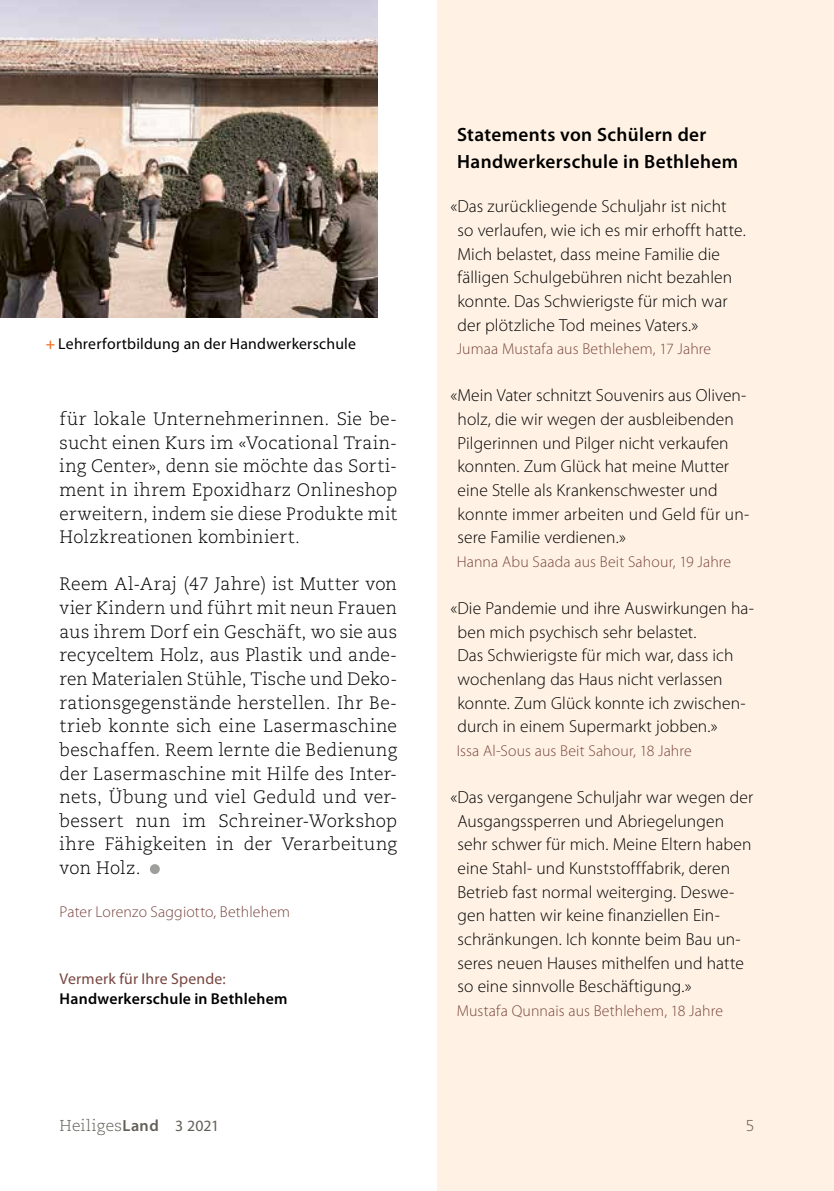
<style>
.page{position:relative;width:834px;height:1191px;background:#fff}
.page>*{position:absolute;margin:0;border:0;box-sizing:border-box;transform-origin:0 0}
.t1{font:600 19.25px/26.2px "Myriad Pro";letter-spacing:.02em;color:#000}
.t2{font:300 17.85px/23.6px "Caecilia";letter-spacing:.015em;color:#000;text-align:justify}
.t3{font:300 17.5px/23.6px "Myriad Pro";letter-spacing:.005em;color:#000}
.t4{font:300 15.75px "Myriad Pro";letter-spacing:.01em;color:#794640}
.t5{font:15.75px "Myriad Pro";letter-spacing:.015em;color:#000}
.t6{font:600 15.75px "Myriad Pro";letter-spacing:.015em;color:#000}
.t7{font:15.75px "Myriad Pro";letter-spacing:.015em;color:#794640}
.t8{font:300 15.75px "Caecilia";letter-spacing:.03em;color:#625f57}
.s1{font-weight:600;color:#ee7326}
.s2{font-family:"Myriad Pro";font-weight:600;font-size:16.1px}
.s3{font-family:"Myriad Pro";font-weight:400}
</style>
<div class="page">
<div style="left:150px;top:864px;width:10px;height:10px;background:#9e9e9b;border-radius:50%"></div>
<div style="left:437px;top:0;width:396px;height:1191px;background:#fff2e4"></div>
<img style="left:0;top:0;width:377px;height:317px">
<p class="t5" style="left:46px;top:334px;width:311px"><span class="s1">+</span> Lehrerfortbildung an der Handwerkerschule</p>
<p class="t2" style="left:60px;top:407px;width:339px">für lokale Unternehmerinnen. Sie be&shy;sucht einen Kurs im «Vocational Train&shy;ing Center», denn sie möchte das Sorti&shy;ment in ihrem Epoxidharz Onlineshop erweitern, indem sie diese Produkte mit Holzkreationen kombiniert.</p>
<p class="t2" style="left:60px;top:573px;width:339px">Reem Al-Araj (47 Jahre) ist Mutter von vier Kindern und führt mit neun Frauen aus ihrem Dorf ein Geschäft, wo sie aus recyceltem Holz, aus Plastik und ande&shy;ren Materialen Stühle, Tische und Deko&shy;rationsgegenstände herstellen. Ihr Be&shy;trieb konnte sich eine Lasermaschine beschaffen. Reem lernte die Bedienung der Lasermaschine mit Hilfe des Inter&shy;nets, Übung und viel Geduld und ver&shy;bessert nun im Schreiner-Workshop ihre Fähigkeiten in der Verarbeitung von Holz.</p>
<p class="t4" style="left:60px;top:903px;width:232px">Pater Lorenzo Saggiotto, Bethlehem</p>
<p class="t7" style="left:60px;top:969px;width:168px">Vermerk für Ihre Spende:</p>
<p class="t6" style="left:60px;top:988px;width:229px">Handwerkerschule in Bethlehem</p>
<p class="t1" style="left:457px;top:121px;width:282px">Statements von Schülern der<br>Handwerkerschule in Bethlehem</p>
<p class="t3" style="left:457px;top:195px;width:290px;text-indent:-7px">«Das zurückliegende Schuljahr ist nicht so verlaufen, wie ich es mir erhofft hatte.<br>Mich belastet, dass meine Familie die fälligen Schulgebühren nicht bezahlen konnte. Das Schwierigste für mich war der plötzliche Tod meines Vaters.»</p>
<p class="t4" style="left:456px;top:340px;width:256px">Jumaa Mustafa aus Bethlehem, 17 Jahre</p>
<p class="t3" style="left:457px;top:384px;width:293px;text-indent:-7px">«Mein Vater schnitzt Souvenirs aus Oliven&shy;holz, die wir wegen der ausbleibenden Pilgerinnen und Pilger nicht verkaufen konnten. Zum Glück hat meine Mutter eine Stelle als Krankenschwester und konnte immer arbeiten und Geld für un&shy;sere Familie verdienen.»</p>
<p class="t4" style="left:456px;top:553px;width:276px">Hanna Abu Saada aus Beit Sahour, 19 Jahre</p>
<p class="t3" style="left:457px;top:597px;width:298px;text-indent:-7px">«Die Pandemie und ihre Auswirkungen ha&shy;ben mich psychisch sehr belastet.<br>Das Schwierigste für mich war, dass ich wochenlang das Haus nicht verlassen konnte. Zum Glück konnte ich zwischen&shy;durch in einem Supermarkt jobben.»</p>
<p class="t4" style="left:456px;top:742px;width:236px">Issa Al-Sous aus Beit Sahour, 18 Jahre</p>
<p class="t3" style="left:457px;top:786px;width:297px;text-indent:-7px">«Das vergangene Schuljahr war wegen der Ausgangssperren und Abriegelungen sehr schwer für mich. Meine Eltern haben eine Stahl- und Kunststofffabrik, deren Betrieb fast normal weiterging. Deswe&shy;gen hatten wir keine finanziellen Ein&shy;schränkungen. Ich konnte beim Bau un&shy;seres neuen Hauses mithelfen und hatte so eine sinnvolle Beschäftigung.»</p>
<p class="t4" style="left:456px;top:1002px;width:268px">Mustafa Qunnais aus Bethlehem, 18 Jahre</p>
<p class="t8" style="left:60px;top:1117px;width:161px">Heiliges<span class="s2">Land</span> <span class="s3">3 2021</span></p>
<p class="t8" style="left:745px;top:1117px;width:10px">5</p>
</div>
